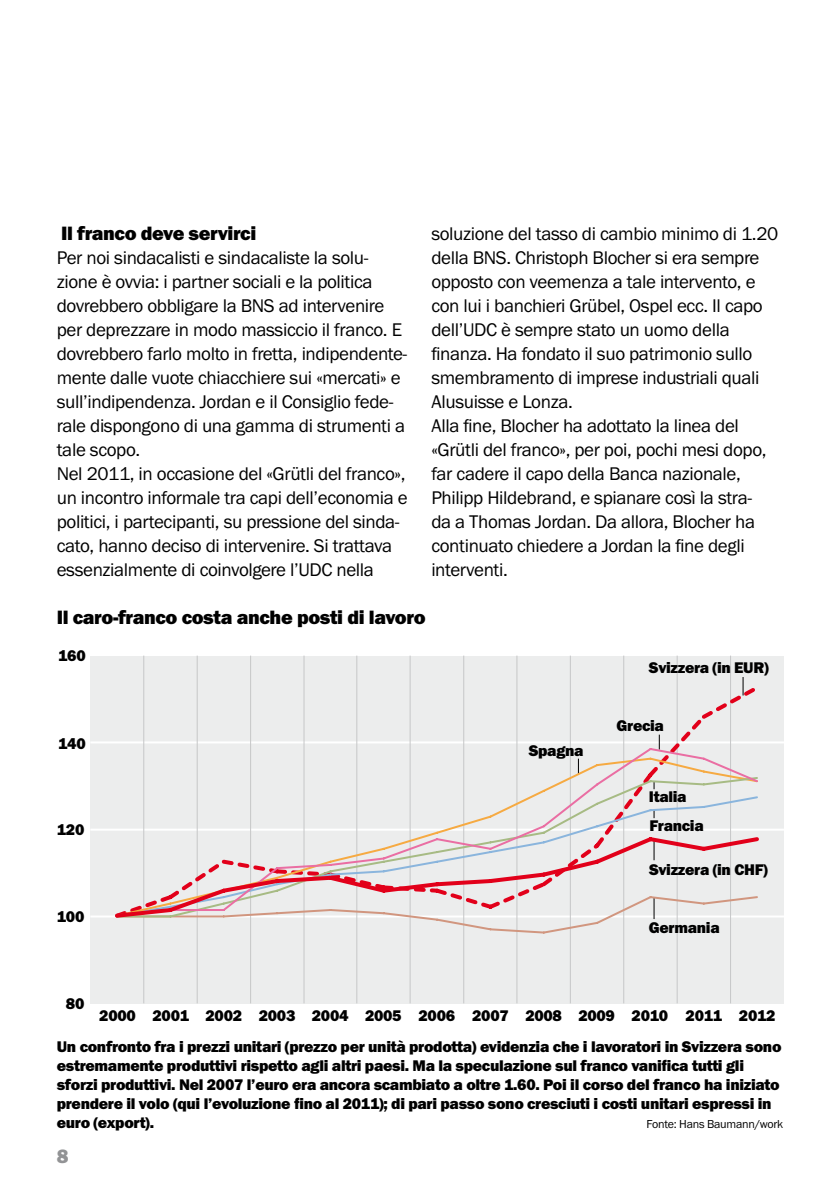
<style>
.page{position:relative;width:840px;height:1191px;background:#fff}
.page>*{position:absolute;margin:0;border:0;box-sizing:border-box;transform-origin:0 0}
.t1{font:20px "Franklin Got URWT Hea";letter-spacing:-.02em;color:#000}
.t2{font:20px "Franklin Got URWT Hea";color:#929395}
.t3{font:19px/24px "Franklin Got URWT Boo";letter-spacing:-.02em;color:#000}
.t4{font:16px/19px "Franklin Got URWT Hea";letter-spacing:-.02em;color:#000}
.t5{font:12px "Franklin Got URWT Boo";letter-spacing:-.02em;color:#000}
</style>
<div class="page">
<div style="left:90px;top:655px;width:693px;height:348px;background:#eceded"></div>
<hr style="left:90px;top:915px;width:693px;height:2px;background:#fff">
<hr style="left:90px;top:828px;width:693px;height:2px;background:#fff">
<hr style="left:90px;top:741px;width:693px;height:2px;background:#fff">
<hr style="left:143px;top:655px;width:1px;height:348px;background:#c6c7c8">
<hr style="left:196px;top:655px;width:1px;height:348px;background:#c6c7c8">
<hr style="left:250px;top:655px;width:1px;height:348px;background:#c6c7c8">
<hr style="left:303px;top:655px;width:1px;height:348px;background:#c6c7c8">
<hr style="left:356px;top:655px;width:1px;height:348px;background:#c6c7c8">
<hr style="left:409px;top:655px;width:1px;height:348px;background:#c6c7c8">
<hr style="left:463px;top:655px;width:1px;height:348px;background:#c6c7c8">
<hr style="left:516px;top:655px;width:1px;height:348px;background:#c6c7c8">
<hr style="left:569px;top:655px;width:1px;height:348px;background:#c6c7c8">
<hr style="left:729px;top:655px;width:1px;height:348px;background:#c6c7c8">
<hr style="left:623px;top:655px;width:1px;height:348px;background:#c6c7c8">
<hr style="left:676px;top:655px;width:1px;height:348px;background:#c6c7c8">
<svg style="left:112px;top:682px;width:650px;height:149px"></svg>
<svg style="left:144px;top:920px;width:587px;height:15px"></svg>
<svg style="left:115px;top:746px;width:644px;height:88px"></svg>
<svg style="left:115px;top:834px;width:644px;height:86px"></svg>
<p class="t1" style="left:61px;top:222px;width:196px">Il franco deve servirci</p>
<p class="t3" style="left:57px;top:246px;width:352px">Per noi sindacalisti e sindacaliste la solu&shy;zione è ovvia: i partner sociali e la politica dovrebbero obbligare la BNS ad intervenire per deprezzare in modo massiccio il franco. E dovrebbero farlo molto in fretta, indipendente&shy;mente dalle vuote chiacchiere sui «mercati» e sull’indipendenza. Jordan e il Consiglio fede&shy;rale dispongono di una gamma di strumenti a tale scopo.<br>Nel 2011, in occasione del «Grütli del franco», un incontro informale tra capi dell’economia e politici, i partecipanti, su pressione del sinda&shy;cato, hanno deciso di intervenire. Si trattava essenzialmente di coinvolgere l’UDC nella</p>
<p class="t3" style="left:431px;top:222px;width:348px">soluzione del tasso di cambio minimo di 1.20 della BNS. Christoph Blocher si era sempre opposto con veemenza a tale intervento, e con lui i banchieri Grübel, Ospel ecc. Il capo dell’UDC è sempre stato un uomo della finanza. Ha fondato il suo patrimonio sullo smembramento di imprese industriali quali Alusuisse e Lonza.<br>Alla fine, Blocher ha adottato la linea del «Grütli del franco», per poi, pochi mesi dopo, far cadere il capo della Banca nazionale, Philipp Hildebrand, e spianare così la stra-<br>da a Thomas Jordan. Da allora, Blocher ha continuato chiedere a Jordan la fine degli interventi.</p>
<p class="t1" style="left:57px;top:606px;width:370px">Il caro-franco costa anche posti di lavoro</p>
<p class="t4" style="left:58px;top:646px;width:29px">160</p>
<p class="t4" style="left:58px;top:734px;width:29px">140</p>
<p class="t4" style="left:57px;top:820px;width:29px">120</p>
<p class="t4" style="left:57px;top:907px;width:29px">100</p>
<p class="t4" style="left:528px;top:741px;width:56px">Spagna</p>
<p class="t4" style="left:648px;top:658px;width:121px">Svizzera (in EUR)</p>
<p class="t4" style="left:616px;top:716px;width:49px">Grecia</p>
<p class="t4" style="left:648px;top:787px;width:39px">Italia</p>
<p class="t4" style="left:649px;top:816px;width:56px">Francia</p>
<p class="t4" style="left:648px;top:860px;width:120px">Svizzera (in CHF)</p>
<p class="t4" style="left:648px;top:917px;width:72px">Germania</p>
<p class="t4" style="left:66px;top:994px;width:20px">80</p>
<p class="t4" style="left:99px;top:1006px;width:677px">2000 2001 2002 2003 2004 2005 2006 2007 2008 2009 2010 2011 2012</p>
<p class="t4" style="left:57px;top:1037px;width:725px">Un confronto fra i prezzi unitari (prezzo per unità prodotta) evidenzia che i lavoratori in Svizzera sono estremamente produttivi rispetto agli altri paesi. Ma la speculazione sul franco vanifica tutti gli sforzi produttivi. Nel 2007 l’euro era ancora scambiato a oltre 1.60. Poi il corso del franco ha iniziato prendere il volo (qui l’evoluzione fino al 2011); di pari passo sono cresciuti i costi unitari espressi in euro (export).</p>
<p class="t5" style="left:646px;top:1117px;width:138px">Fonte: Hans Baumann/work</p>
<p class="t2" style="left:57px;top:1144px;width:13px">8</p>
</div>
